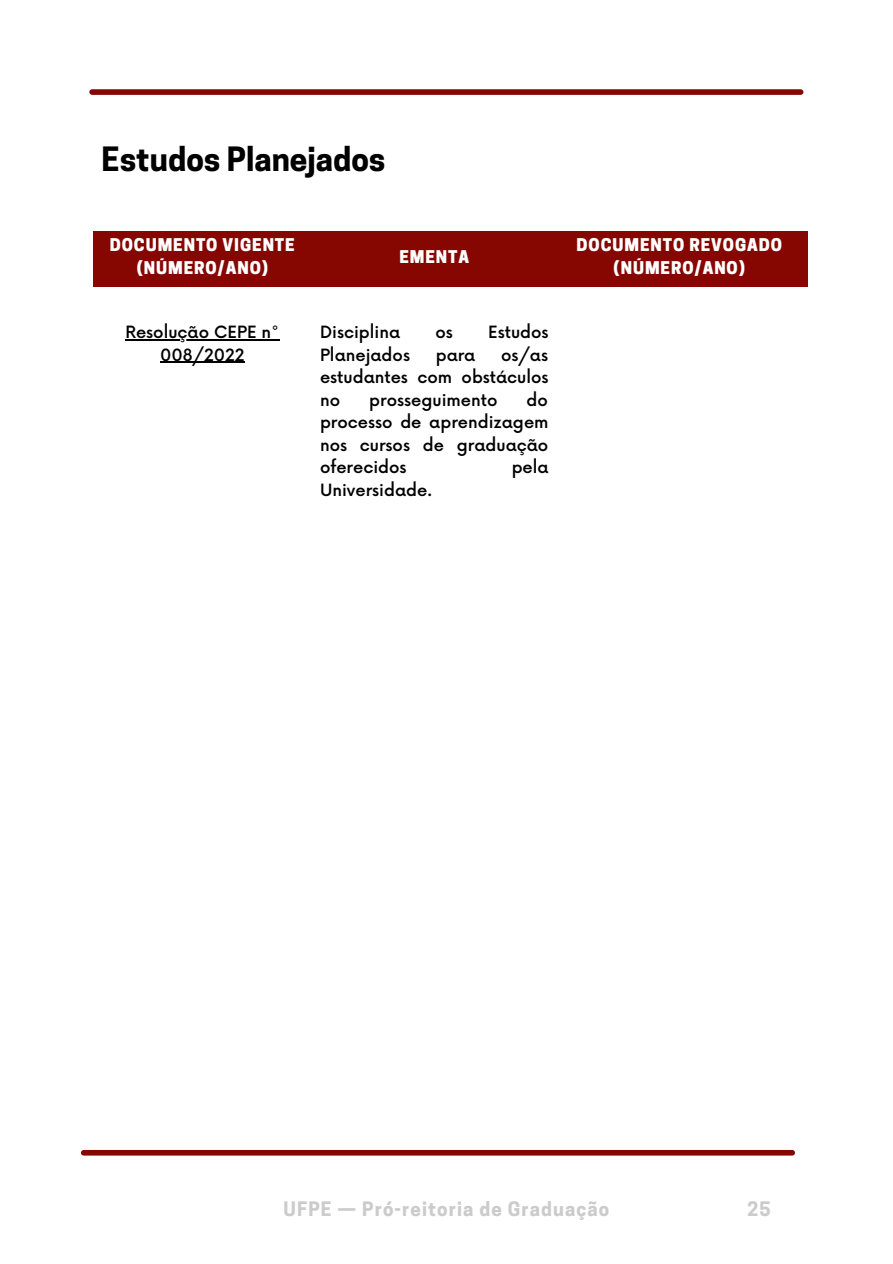
<style>
.page{position:relative;width:893px;height:1264px;background:#fff}
.page>*{position:absolute;margin:0;border:0;box-sizing:border-box;transform-origin:0 0}
.t1{font:700 31.5px "Cooper Hewitt";color:#000}
.t2{font:700 18.75px "Cooper Hewitt";letter-spacing:.06em;color:#cbcbcb}
.t3{font:500 16.5px/22.5px "Now";color:#000;text-align:justify}
.t4{font:800 16.5px/22.5px "Cooper Hewitt";letter-spacing:.055em;color:#fff;text-align:center}
</style>
<div class="page">
<div style="left:93px;top:231px;width:714px;height:55px;background:#860602"></div>
<hr style="left:125px;top:339px;width:154px;height:1px;background:#000">
<hr style="left:160px;top:362px;width:85px;height:1px;background:#000">
<div style="left:92px;top:89px;width:708px;height:6px;background:#860602"></div>
<div style="left:84px;top:1149px;width:708px;height:6px;background:#860602"></div>
<h1 class="t1" style="left:102px;top:147px;width:285px">Estudos Planejados</h1>
<p class="t4" style="left:110px;top:236px;width:186px">DOCUMENTO VIGENTE (NÚMERO/ANO)</p>
<p class="t4" style="left:576px;top:236px;width:207px">DOCUMENTO REVOGADO (NÚMERO/ANO)</p>
<p class="t4" style="left:399px;top:247px;width:71px">EMENTA</p>
<p class="t3" style="left:125px;top:322px;width:155px;text-align:center">Resolução CEPE n°<br>008/2022</p>
<p class="t3" style="left:320px;top:322px;width:82px">Disciplina</p>
<p class="t3" style="left:435px;top:322px;width:19px">os</p>
<p class="t3" style="left:488px;top:322px;width:62px">Estudos</p>
<p class="t3" style="left:320px;top:344px;width:230px;text-indent:181px">os/as estudantes com obstáculos no</p>
<p class="t3" style="left:320px;top:344px;width:91px">Planejados</p>
<p class="t3" style="left:435px;top:344px;width:41px">para</p>
<p class="t3" style="left:320px;top:389px;width:230px;text-indent:206px">do processo de aprendizagem nos cursos de graduação oferecidos</p>
<p class="t3" style="left:369px;top:389px;width:130px">prosseguimento</p>
<p class="t3" style="left:511px;top:457px;width:38px">pela</p>
<p class="t3" style="left:320px;top:479px;width:113px">Universidade.</p>
<p class="t2" style="left:283px;top:1201px;width:327px">UFPE — Pró-reitoria de Graduação</p>
<p class="t2" style="left:747px;top:1201px;width:25px">25</p>
</div>
